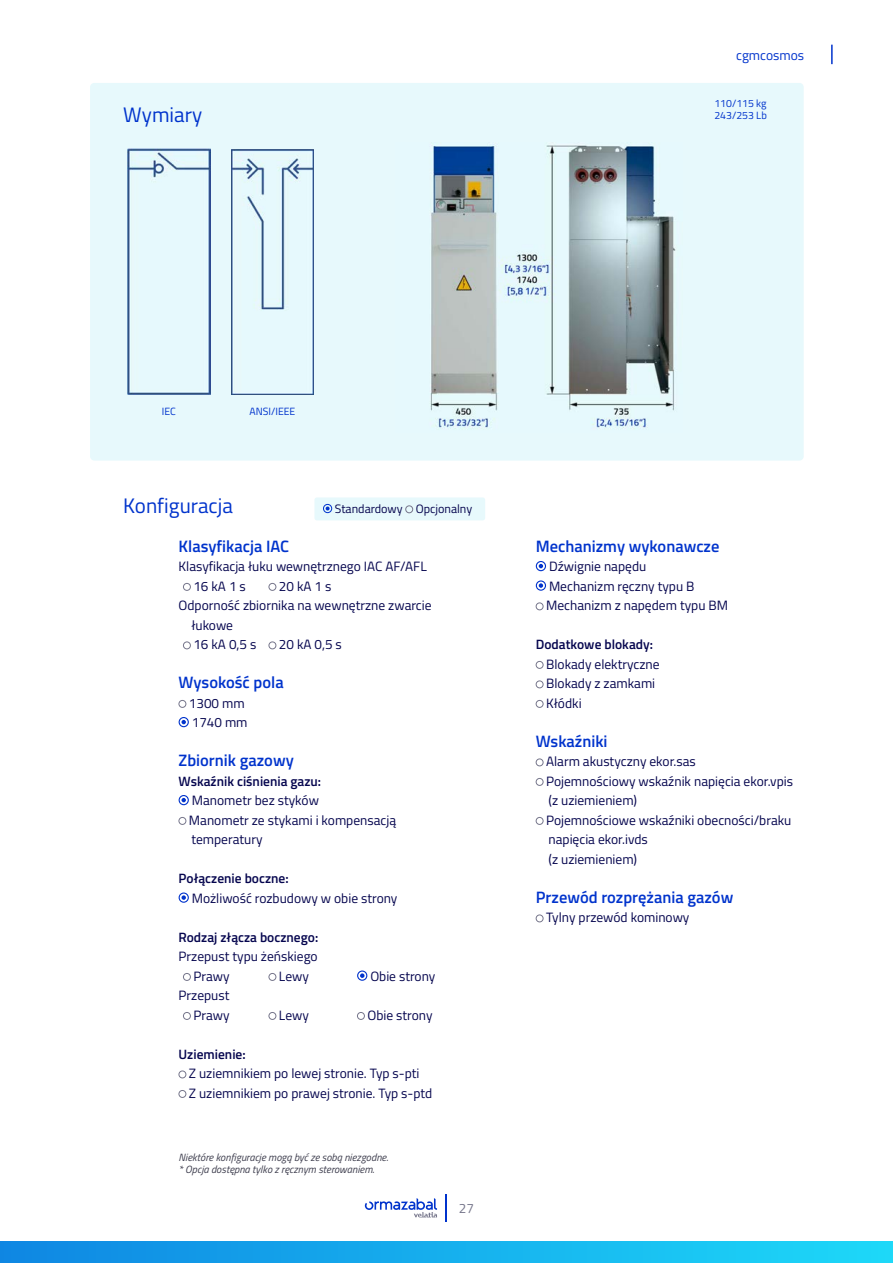
<style>
.page{position:relative;width:893px;height:1263px;background:#fff}
.page>*{position:absolute;margin:0;border:0;box-sizing:border-box;transform-origin:0 0}
.t1{font:21px "Titillium Web";color:#03c}
.t2{font:600 16.5px "Titillium Web";color:#03c}
.t3{font:13.5px/19.5px "Titillium Web";color:#05054e}
.t4{font:600 13.5px "Titillium Web";color:#05054e}
.t5{font:13.5px "Titillium Web";color:#03c}
.t6{font:13.5px "Titillium Web";color:#76768b}
.t7{font:12.15px "Titillium Web";color:#05054e}
.t8{font:italic 10.5px/12px "Titillium Web";color:#3e3e4e}
.t9{font:10.5px/12px "Titillium Web";color:#03c}
</style>
<div class="page">
<svg style="left:446px;top:1194px;width:1px;height:27px"></svg>
<svg style="left:365px;top:1198px;width:72px;height:19px"></svg>
<svg style="left:831px;top:45px;width:2px;height:19px"></svg>
<div style="left:90px;top:83px;width:714px;height:378px;background:#e7f9fc;border-radius:4px"></div>
<div style="left:183px;top:583px;width:8px;height:8px;border:1px solid #76768b;border-radius:50%"></div>
<div style="left:269px;top:583px;width:7px;height:8px;border:1px solid #76768b;border-radius:50%"></div>
<div style="left:183px;top:641px;width:8px;height:8px;border:1px solid #76768b;border-radius:50%"></div>
<div style="left:269px;top:641px;width:7px;height:8px;border:1px solid #76768b;border-radius:50%"></div>
<div style="left:179px;top:700px;width:7px;height:8px;border:1px solid #76768b;border-radius:50%"></div>
<div style="left:179px;top:717px;width:10px;height:10px;border:1px solid #03c;border-radius:50%"></div>
<svg style="left:182px;top:720px;width:4px;height:4px"></svg>
<div style="left:179px;top:795px;width:10px;height:10px;border:1px solid #03c;border-radius:50%"></div>
<svg style="left:182px;top:798px;width:4px;height:4px"></svg>
<div style="left:179px;top:817px;width:7px;height:8px;border:1px solid #76768b;border-radius:50%"></div>
<div style="left:179px;top:892px;width:10px;height:11px;border:1px solid #03c;border-radius:50%"></div>
<svg style="left:182px;top:895px;width:4px;height:5px"></svg>
<div style="left:183px;top:973px;width:8px;height:8px;border:1px solid #76768b;border-radius:50%"></div>
<div style="left:269px;top:973px;width:7px;height:8px;border:1px solid #76768b;border-radius:50%"></div>
<div style="left:357px;top:970px;width:10px;height:11px;border:1px solid #03c;border-radius:50%"></div>
<svg style="left:360px;top:973px;width:5px;height:5px"></svg>
<div style="left:183px;top:1012px;width:8px;height:8px;border:1px solid #76768b;border-radius:50%"></div>
<div style="left:269px;top:1012px;width:7px;height:8px;border:1px solid #76768b;border-radius:50%"></div>
<div style="left:357px;top:1012px;width:8px;height:8px;border:1px solid #76768b;border-radius:50%"></div>
<div style="left:179px;top:1070px;width:7px;height:8px;border:1px solid #76768b;border-radius:50%"></div>
<div style="left:179px;top:1090px;width:7px;height:8px;border:1px solid #76768b;border-radius:50%"></div>
<div style="left:536px;top:561px;width:10px;height:10px;border:1px solid #03c;border-radius:50%"></div>
<svg style="left:539px;top:564px;width:4px;height:4px"></svg>
<div style="left:536px;top:580px;width:10px;height:11px;border:1px solid #03c;border-radius:50%"></div>
<svg style="left:539px;top:583px;width:4px;height:5px"></svg>
<div style="left:536px;top:602px;width:7px;height:8px;border:1px solid #76768b;border-radius:50%"></div>
<div style="left:536px;top:661px;width:7px;height:8px;border:1px solid #76768b;border-radius:50%"></div>
<div style="left:536px;top:680px;width:7px;height:8px;border:1px solid #76768b;border-radius:50%"></div>
<div style="left:536px;top:700px;width:7px;height:8px;border:1px solid #76768b;border-radius:50%"></div>
<div style="left:536px;top:758px;width:7px;height:8px;border:1px solid #76768b;border-radius:50%"></div>
<div style="left:536px;top:778px;width:7px;height:8px;border:1px solid #76768b;border-radius:50%"></div>
<div style="left:536px;top:817px;width:7px;height:8px;border:1px solid #76768b;border-radius:50%"></div>
<div style="left:536px;top:914px;width:7px;height:8px;border:1px solid #76768b;border-radius:50%"></div>
<img style="left:128px;top:149px;width:82px;height:245px">
<img style="left:231px;top:149px;width:83px;height:246px">
<div style="left:314px;top:497px;width:171px;height:23px;background:#e7f9fc;border-radius:3px"></div>
<div style="left:323px;top:504px;width:9px;height:9px;border:1px solid #03c;border-radius:50%"></div>
<svg style="left:326px;top:506px;width:4px;height:4px"></svg>
<div style="left:405px;top:505px;width:8px;height:8px;border:1px solid #76768b;border-radius:50%"></div>
<img style="left:430px;top:145px;width:246px;height:284px">
<div style="left:0;top:1242px;width:893px;height:21px;background:linear-gradient(to right,#0f86e2,#1ed9f8)"></div>
<h1 class="t1" style="left:123px;top:100px;width:80px">Wymiary</h1>
<p class="t5" style="left:736px;top:45px;width:69px">cgmcosmos</p>
<p class="t9" style="left:714px;top:97px;width:54px">110/115 kg<br>243/253 Lb</p>
<p class="t9" style="left:162px;top:404px;width:16px">IEC</p>
<p class="t9" style="left:249px;top:404px;width:47px">ANSI/IEEE</p>
<h1 class="t1" style="left:123px;top:490px;width:111px">Konfiguracja</h1>
<p class="t7" style="left:335px;top:500px;width:139px">Standardowy Opcjonalny</p>
<p class="t2" style="left:179px;top:533px;width:112px">Klasyfikacja IAC</p>
<p class="t3" style="left:193px;top:556px;width:235px;text-indent:-15px">Klasyfikacja łuku wewnętrznego IAC AF/AFL<br>16 kA 1 s</p>
<p class="t3" style="left:279px;top:576px;width:54px">20 kA 1s</p>
<p class="t3" style="left:179px;top:595px;width:255px">Odporność zbiornika na wewnętrzne zwarcie</p>
<p class="t3" style="left:191px;top:615px;width:43px">łukowe</p>
<p class="t3" style="left:193px;top:634px;width:64px">16 kA 0,5 s</p>
<p class="t3" style="left:279px;top:634px;width:64px">20 kA 0,5 s</p>
<p class="t2" style="left:179px;top:670px;width:107px">Wysokość pola</p>
<p class="t3" style="left:189px;top:693px;width:60px">1300 mm<br>1740 mm</p>
<p class="t2" style="left:179px;top:748px;width:117px">Zbiornik gazowy</p>
<p class="t4" style="left:179px;top:771px;width:144px">Wskaźnik ciśnienia gazu:</p>
<p class="t3" style="left:189px;top:790px;width:209px">Manometr bez styków<br>Manometr ze stykami i kompensacją temperatury</p>
<p class="t4" style="left:179px;top:868px;width:112px">Połączenie boczne:</p>
<p class="t3" style="left:192px;top:888px;width:207px">Możliwość rozbudowy w obie strony</p>
<p class="t4" style="left:179px;top:927px;width:141px">Rodzaj złącza bocznego:</p>
<p class="t3" style="left:193px;top:946px;width:126px;text-indent:-15px">Przepust typu żeńskiego<br>Prawy</p>
<p class="t3" style="left:279px;top:966px;width:31px">Lewy</p>
<p class="t3" style="left:370px;top:966px;width:67px">Obie strony</p>
<p class="t3" style="left:179px;top:985px;width:53px;text-align:right">Przepust<br>Prawy</p>
<p class="t3" style="left:279px;top:1005px;width:31px">Lewy</p>
<p class="t3" style="left:367px;top:1005px;width:67px">Obie strony</p>
<p class="t4" style="left:179px;top:1044px;width:69px">Uziemienie:</p>
<p class="t3" style="left:189px;top:1063px;width:245px">Z uziemnikiem po lewej stronie. Typ s-pti<br>Z uziemnikiem po prawej stronie. Typ s-ptd</p>
<p class="t8" style="left:179px;top:1151px;width:211px">Niektóre konfiguracje mogą być ze sobą niezgodne. * Opcja dostępna tylko z ręcznym sterowaniem.</p>
<p class="t6" style="left:459px;top:1198px;width:17px">27</p>
<p class="t2" style="left:536px;top:533px;width:185px">Mechanizmy wykonawcze</p>
<p class="t3" style="left:546px;top:556px;width:184px">Dźwignie napędu<br>Mechanizm ręczny typu B<br>Mechanizm z napędem typu BM</p>
<p class="t4" style="left:536px;top:634px;width:119px">Dodatkowe blokady:</p>
<p class="t3" style="left:546px;top:654px;width:115px">Blokady elektryczne<br>Blokady z zamkami<br>Kłódki</p>
<p class="t2" style="left:536px;top:728px;width:73px">Wskaźniki</p>
<p class="t3" style="left:546px;top:751px;width:248px">Alarm akustyczny ekor.sas<br>Pojemnościowy wskaźnik napięcia ekor.vpis (z uziemieniem)<br>Pojemnościowe wskaźniki obecności/braku napięcia ekor.ivds<br>(z uziemieniem)</p>
<p class="t2" style="left:536px;top:884px;width:199px">Przewód rozprężania gazów</p>
<p class="t3" style="left:546px;top:907px;width:145px">Tylny przewód kominowy</p>
</div>
